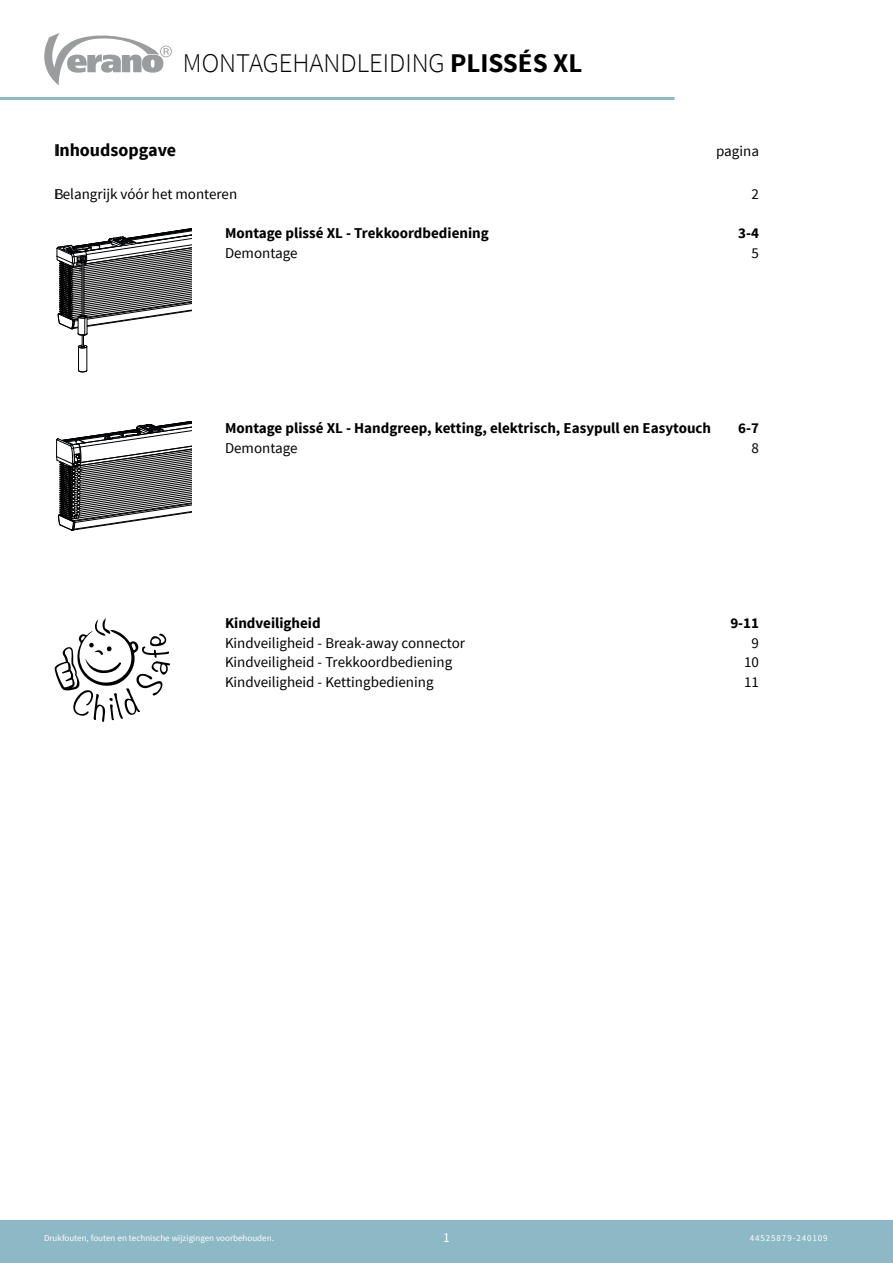
<style>
.page{position:relative;width:893px;height:1263px;background:#fff}
.page>*{position:absolute;margin:0;border:0;box-sizing:border-box;transform-origin:0 0}
.t1{font:300 27px "Source Sans Pro";color:#000}
.t2{font:700 18px "Source Sans Pro";color:#000}
.t3{font:15px "Source Sans Pro";color:#000}
.t4{font:700 15px "Source Sans Pro";color:#000}
.t5{font:13.5px "Source Sans Pro";color:#fff}
.t6{font:9px "Source Sans Pro";color:#fff}
.t7{font:9px "Source Sans Pro";letter-spacing:.1em;color:#fff}
.s1{font-weight:700}
</style>
<div class="page">
<svg style="left:44px;top:33px;width:128px;height:52px"></svg>
<hr style="left:0;top:97px;width:674px;height:3px;background:#8db8c5">
<div style="left:0;top:1220px;width:893px;height:43px;background:#8db8c5"></div>
<svg style="left:57px;top:228px;width:134px;height:144px"></svg>
<svg style="left:56px;top:421px;width:135px;height:110px"></svg>
<svg style="left:54px;top:618px;width:116px;height:104px"></svg>
<h1 class="t1" style="left:183px;top:47px;width:401px">MONTAGEHANDLEIDING <span class="s1">PLISSÉS XL</span></h1>
<p class="t2" style="left:54px;top:138px;width:124px">Inhoudsopgave</p>
<p class="t3" style="left:716px;top:142px;width:44px">pagina</p>
<p class="t3" style="left:54px;top:185px;width:185px">Belangrijk vóór het monteren</p>
<p class="t3" style="left:752px;top:185px;width:9px">2</p>
<p class="t4" style="left:225px;top:224px;width:265px">Montage plissé XL - Trekkoordbediening</p>
<p class="t4" style="left:738px;top:224px;width:22px">3-4</p>
<p class="t3" style="left:225px;top:243px;width:74px">Demontage</p>
<p class="t3" style="left:752px;top:243px;width:9px">5</p>
<p class="t4" style="left:225px;top:419px;width:488px">Montage plissé XL - Handgreep, ketting, elektrisch, Easypull en Easytouch</p>
<p class="t4" style="left:738px;top:419px;width:22px">6-7</p>
<p class="t3" style="left:225px;top:438px;width:74px">Demontage</p>
<p class="t3" style="left:752px;top:438px;width:9px">8</p>
<p class="t4" style="left:225px;top:614px;width:97px">Kindveiligheid</p>
<p class="t4" style="left:730px;top:614px;width:30px">9-11</p>
<p class="t3" style="left:225px;top:633px;width:242px">Kindveiligheid - Break-away connector</p>
<p class="t3" style="left:752px;top:633px;width:9px">9</p>
<p class="t3" style="left:225px;top:653px;width:229px">Kindveiligheid - Trekkoordbediening</p>
<p class="t3" style="left:744px;top:653px;width:16px">10</p>
<p class="t3" style="left:225px;top:672px;width:210px">Kindveiligheid - Kettingbediening</p>
<p class="t3" style="left:744px;top:672px;width:16px">11</p>
<p class="t6" style="left:44px;top:1233px;width:231px">Drukfouten, fouten en technische wijzigingen voorbehouden.</p>
<p class="t5" style="left:443px;top:1229px;width:8px">1</p>
<p class="t7" style="left:750px;top:1233px;width:80px">44525879-240109</p>
</div>
